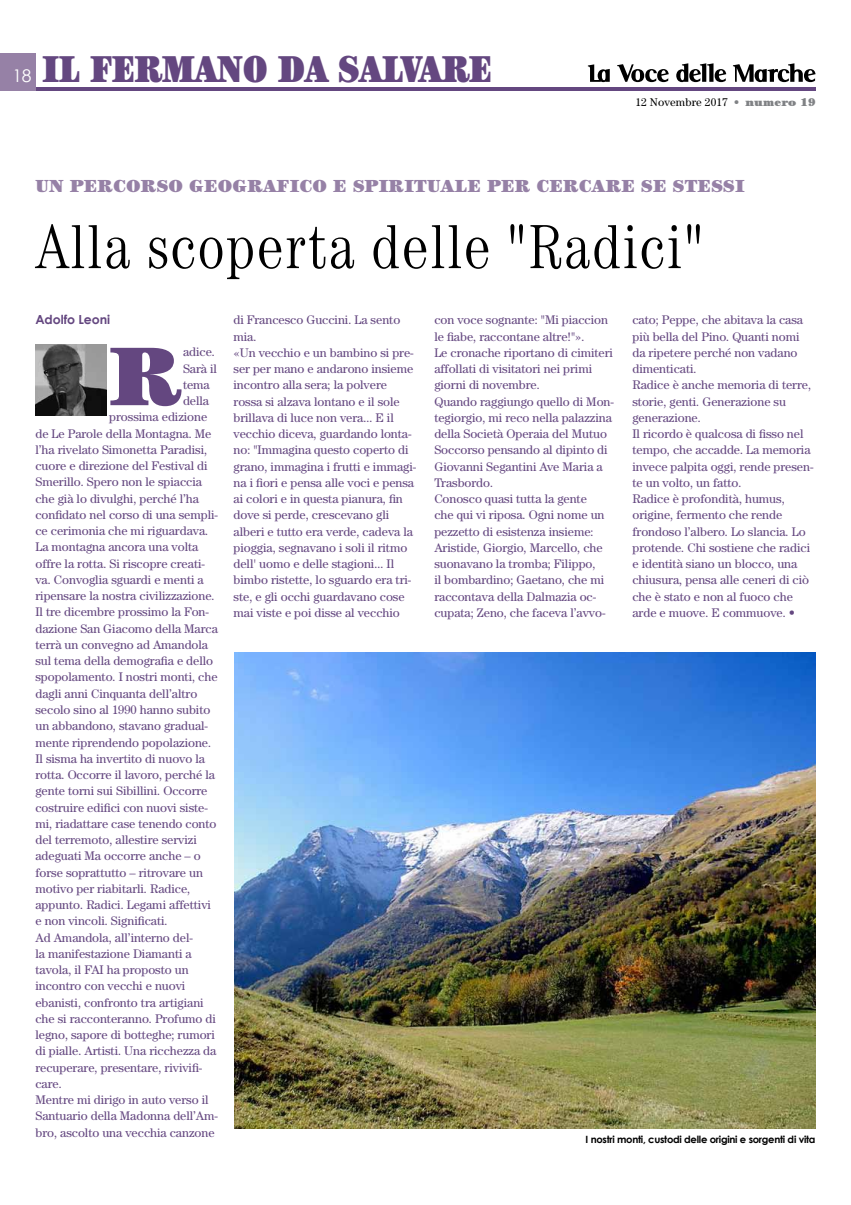
<style>
.page{position:relative;width:851px;height:1205px;background:#fff}
.page>*{position:absolute;margin:0;border:0;box-sizing:border-box;transform-origin:0 0}
.t1{font:900 83.38px "Century";color:#644780}
.t2{font:300 condensed 62.5px "Century";letter-spacing:.01em;color:#000}
.t3{font:ultra-condensed 37.5px "Century";color:#644780}
.t4{font:900 17.5px "Century";letter-spacing:.01em;color:#9681a6}
.t5{font:12.5px/16.2px "Century";letter-spacing:-.005em;color:#644780}
.t6{font:700 12.5px "Century Gothic";letter-spacing:-.005em;color:#644780}
.t7{font:11.25px "Century";letter-spacing:.01em;color:#000}
.t8{font:700 10px "Century Gothic";letter-spacing:-.025em;color:#000}
.s1{font-family:"Century Gothic";font-stretch:normal;font-size:17.5px;color:#fff}
.s2{font-weight:300;color:#808285}
.s3{font-weight:900;color:#808285}
.s4{font-family:"Clearface"}
</style>
<div class="page">
<hr style="left:35px;top:87px;width:780px;height:4px;background:#644780">
<div style="left:0;top:53px;width:35px;height:38px;background:#9681a6"></div>
<svg style="left:587px;top:64px;width:22px;height:18px"></svg>
<svg style="left:617px;top:64px;width:51px;height:18px"></svg>
<svg style="left:676px;top:63px;width:50px;height:19px"></svg>
<svg style="left:733px;top:63px;width:82px;height:19px"></svg>
<img style="left:35px;top:345px;width:71px;height:71px">
<img style="left:234px;top:653px;width:581px;height:475px">
<h3 class="t3" style="left:12px;top:47px;width:481px"><span class="s1">18</span> IL FERMANO DA SALVARE</h3>
<p class="t7" style="left:635px;top:95px;width:181px">12 Novembre 2017 <span class="s2">•</span> <span class="s3">NUMERO 19</span></p>
<h3 class="t4" style="left:35px;top:175px;width:710px">UN PERCORSO GEOGRAFICO E SPIRITUALE PER CERCARE SE STESSI</h3>
<h2 class="t2" style="left:35px;top:210px;width:670px">Alla scoperta delle "Radici"</h2>
<p class="t6" style="left:35px;top:310px;width:76px">Adolfo Leoni</p>
<h1 class="t1" style="left:109px;top:326px;width:73px">R</h1>
<p class="t5" style="left:183px;top:344px;width:33px">adice.</p>
<p class="t5" style="left:183px;top:360px;width:36px">Sarà il</p>
<p class="t5" style="left:183px;top:376px;width:28px">tema</p>
<p class="t5" style="left:183px;top:392px;width:28px">della</p>
<p class="t5" style="left:109px;top:409px;width:99px">prossima edizione</p>
<p class="t5" style="left:35px;top:425px;width:177px">de Le Parole della Montagna. Me</p>
<p class="t5" style="left:35px;top:441px;width:173px">l’ha rivelato Simonetta Paradisi,</p>
<p class="t5" style="left:35px;top:457px;width:173px">cuore e direzione del Festival di</p>
<p class="t5" style="left:35px;top:474px;width:168px">Smerillo. Spero non le spiaccia</p>
<p class="t5" style="left:35px;top:490px;width:165px">che già lo divulghi, perché l’ha</p>
<p class="t5" style="left:35px;top:506px;width:184px">confidato nel corso di una sempli-</p>
<p class="t5" style="left:35px;top:522px;width:174px">ce cerimonia che mi riguardava.</p>
<p class="t5" style="left:35px;top:539px;width:164px">La montagna ancora una volta</p>
<p class="t5" style="left:35px;top:555px;width:171px">offre la rotta. Si riscopre creati-</p>
<p class="t5" style="left:35px;top:571px;width:170px">va. Convoglia sguardi e menti a</p>
<p class="t5" style="left:35px;top:587px;width:181px">ripensare la nostra civilizzazione.</p>
<p class="t5" style="left:35px;top:604px;width:175px">Il tre dicembre prossimo la Fon-</p>
<p class="t5" style="left:35px;top:620px;width:184px">dazione San Giacomo della Marca</p>
<p class="t5" style="left:35px;top:636px;width:174px">terrà un convegno ad Amandola</p>
<p class="t5" style="left:35px;top:652px;width:179px">sul tema della demografia e dello</p>
<p class="t5" style="left:35px;top:669px;width:184px">spopolamento. I nostri monti, che</p>
<p class="t5" style="left:35px;top:685px;width:163px">dagli anni Cinquanta dell’altro</p>
<p class="t5" style="left:35px;top:701px;width:176px">secolo sino al 1990 hanno subito</p>
<p class="t5" style="left:35px;top:717px;width:174px">un abbandono, stavano gradual-</p>
<p class="t5" style="left:35px;top:734px;width:177px">mente riprendendo popolazione.</p>
<p class="t5" style="left:35px;top:750px;width:171px">Il sisma ha invertito di nuovo la</p>
<p class="t5" style="left:35px;top:766px;width:181px">rotta. Occorre il lavoro, perché la</p>
<p class="t5" style="left:35px;top:782px;width:173px">gente torni sui Sibillini. Occorre</p>
<p class="t5" style="left:35px;top:799px;width:174px">costruire edifici con nuovi siste-</p>
<p class="t5" style="left:35px;top:815px;width:183px">mi, riadattare case tenendo conto</p>
<p class="t5" style="left:35px;top:831px;width:163px">del terremoto, allestire servizi</p>
<p class="t5" style="left:35px;top:847px;width:167px">adeguati Ma occorre anche – o</p>
<p class="t5" style="left:35px;top:864px;width:169px">forse soprattutto – ritrovare un</p>
<p class="t5" style="left:35px;top:880px;width:156px">motivo per riabitarli. Radice,</p>
<p class="t5" style="left:35px;top:896px;width:177px">appunto. Radici. Legami affettivi</p>
<p class="t5" style="left:35px;top:912px;width:134px">e non vincoli. Significati.</p>
<p class="t5" style="left:35px;top:929px;width:159px">Ad Amandola, all’interno del-</p>
<p class="t5" style="left:35px;top:945px;width:158px">la manifestazione Diamanti a</p>
<p class="t5" style="left:35px;top:961px;width:155px">tavola, il FAI ha proposto un</p>
<p class="t5" style="left:35px;top:977px;width:151px">incontro con vecchi e nuovi</p>
<p class="t5" style="left:35px;top:994px;width:170px">ebanisti, confronto tra artigiani</p>
<p class="t5" style="left:35px;top:1010px;width:182px">che si racconteranno. Profumo di</p>
<p class="t5" style="left:35px;top:1026px;width:181px">legno, sapore di botteghe; rumori</p>
<p class="t5" style="left:35px;top:1042px;width:182px">di pialle. Artisti. Una ricchezza da</p>
<p class="t5" style="left:35px;top:1059px;width:168px">recuperare, presentare, rivivifi-</p>
<p class="t5" style="left:35px;top:1075px;width:28px">care.</p>
<p class="t5" style="left:35px;top:1091px;width:175px">Mentre mi dirigo in auto verso il</p>
<p class="t5" style="left:35px;top:1107px;width:184px">Santuario della Madonna dell’Am-</p>
<p class="t5" style="left:35px;top:1124px;width:181px">bro, ascolto una vecchia canzone</p>
<p class="t5" style="left:233px;top:312px;width:184px">di Francesco Guccini. La sento mia.<br>«Un vecchio e un bambino si pre&shy;ser per mano e andarono insieme incontro alla sera; la polvere rossa si alzava lontano e il sole brillava di luce non vera... E il vecchio diceva, guardando lonta&shy;no: "Immagina questo coperto di grano, immagina i frutti e immagi&shy;na i fiori e pensa alle voci e pensa ai colori e in questa pianura, fin dove si perde, crescevano gli alberi e tutto era verde, cadeva la pioggia, segnavano i soli il ritmo dell' uomo e delle stagioni... Il bimbo ristette, lo sguardo era tri&shy;ste, e gli occhi guardavano cose mai viste e poi disse al vecchio</p>
<p class="t5" style="left:434px;top:312px;width:181px">con voce sognante: "Mi piaccion le fiabe, raccontane altre!"».<br>Le cronache riportano di cimiteri affollati di visitatori nei primi giorni di novembre.<br>Quando raggiungo quello di Mon&shy;tegiorgio, mi reco nella palazzina della Società Operaia del Mutuo<br>Soccorso pensando al dipinto di<br>Giovanni Segantini Ave Maria a<br>Trasbordo.<br>Conosco quasi tutta la gente<br>che qui vi riposa. Ogni nome un pezzetto di esistenza insieme:<br>Aristide, Giorgio, Marcello, che suonavano la tromba; Filippo,<br>il bombardino; Gaetano, che mi raccontava della Dalmazia oc&shy;cupata; Zeno, che faceva l’avvo-</p>
<p class="t5" style="left:632px;top:312px;width:182px">cato; Peppe, che abitava la casa più bella del Pino. Quanti nomi da ripetere perché non vadano dimenticati.<br>Radice è anche memoria di terre, storie, genti. Generazione su generazione.<br>Il ricordo è qualcosa di fisso nel tempo, che accadde. La memoria invece palpita oggi, rende presen&shy;te un volto, un fatto.<br>Radice è profondità, humus, origine, fermento che rende frondoso l’albero. Lo slancia. Lo protende. Chi sostiene che radici e identità siano un blocco, una chiusura, pensa alle ceneri di ciò che è stato e non al fuoco che arde e muove. E commuove. <span class="s4">•</span></p>
<p class="t8" style="left:585px;top:1131px;width:231px">I nostri monti, custodi delle origini e sorgenti di vita</p>
</div>
